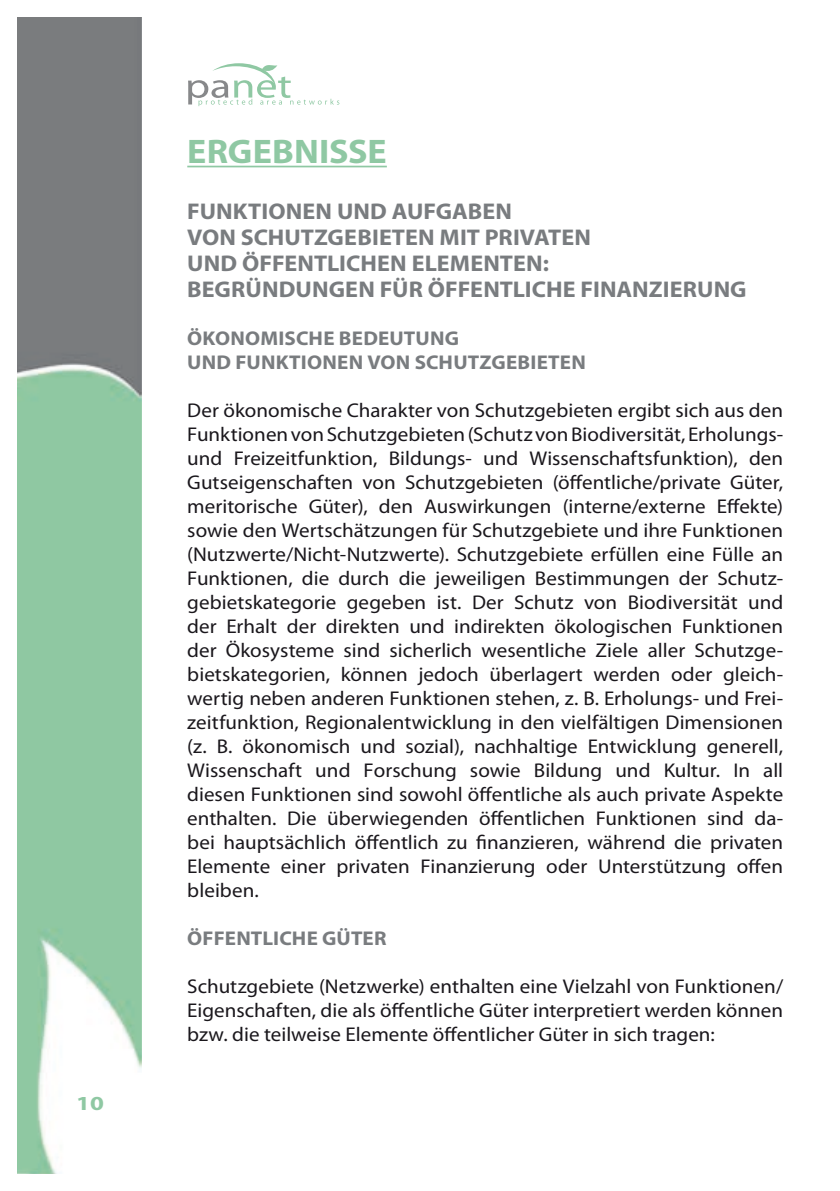
<style>
.page{position:relative;width:840px;height:1191px;background:#fff}
.page>*{position:absolute;margin:0;border:0;box-sizing:border-box;transform-origin:0 0}
.t1{font:700 34.2px "Myriad Pro";color:#8fc8a3;scale:1.05 1}
.t2{font:700 22.8px/26px "Myriad Pro";letter-spacing:.005em;color:#797c7f;scale:1.05 1}
.t3{font:20px/24px "Myriad Pro";color:#1a171c;text-align:justify;scale:1.05 1}
.t4{font:700 20px/24px "Myriad Pro";letter-spacing:.01em;color:#797c7f;scale:1.05 1}
.t5{font:700 20px "Myriad Pro";color:#8fc8a3;scale:1.25 1}
</style>
<div class="page">
<img style="left:17px;top:17px;width:125px;height:1157px">
<svg style="left:188px;top:63px;width:151px;height:43px"></svg>
<hr style="left:187px;top:166px;width:199px;height:1px;background:#8fc8a3">
<p class="t5" style="left:76px;top:1089px;width:24px">10</p>
<h1 class="t1" style="left:187px;top:129px;width:191px">ERGEBNISSE</h1>
<p class="t2" style="left:187px;top:198px;width:310px">FUNKTIONEN UND AUFGABEN<br>VON SCHUTZGEBIETE</p>
<p class="t2" style="left:187px;top:224px;width:534px;text-indent:231px">N MIT PRIVATEN<br>UND ÖFFENTLICHEN ELEMENTEN:<br>BEGRÜNDUNGEN FÜR ÖFFENTLICHE FI NANZIERUNG</p>
<p class="t4" style="left:187px;top:326px;width:315px">ÖKONOMISCHE BEDEUTUNG<br>UND FUNKTIONEN VON SCHUTZGEBIETE</p>
<p class="t4" style="left:571px;top:350px;width:15px">N</p>
<p class="t3" style="left:187px;top:398px;width:568px">Der ökonomische Charakter von Schutzgebieten ergibt sich aus den Funktionen von Schutzgebieten (Schutz von Biodiversität, Erholungs&shy;und Freizeitfunktion, Bildungs- und Wissenschaftsfunktion), den Gutseigenschaften von Schutzgebieten (öffentliche/private Güter, meritorische Güter), den Auswirkungen (interne/externe Effekte) sowie den Wertschätzungen für Schutzgebiete und ihre Funktionen (Nutzwerte/Nicht-Nutzwerte). Schutzgebiete erfüllen eine Fülle an Funktionen, die durch die jeweiligen Bestimmungen der Schutz&shy;gebietskategorie gegeben ist. Der Schutz von Biodiversität und der Erhalt der direkten und indirekten ökologischen Funktionen der Ökosysteme sind sicherlich wesentliche Ziele aller Schutzge&shy;bietskategorien, können jedoch überlagert werden oder gleich&shy;wertig neben anderen Funktionen stehen, z. B. Erholungs- und Frei&shy;zeitfunktion, Regionalentwicklung in den vielfältigen Dimensionen (z. B. ökonomisch und sozial), nachhaltige Entwicklung generell, Wissenschaft und Forschung sowie Bildung und Kultur. In all diesen Funktionen sind sowohl öffentliche als auch private Aspekte enthalten. Die überwiegenden öffentlichen Funktionen sind da&shy;bei hauptsächlich öffentlich zu finanzieren, während die privaten Elemente einer privaten Finanzierung oder Unterstützung offen bleiben.</p>
<p class="t4" style="left:187px;top:926px;width:191px">ÖFFENTLICHE GÜTER</p>
<p class="t3" style="left:187px;top:974px;width:568px">Schutzgebiete (Netzwerke) enthalten eine Vielzahl von Funktionen/ Eigenschaften, die als öffentliche Güter interpretiert werden können bzw. die teilweise Elemente öffentlicher Güter in sich tragen:</p>
</div>
